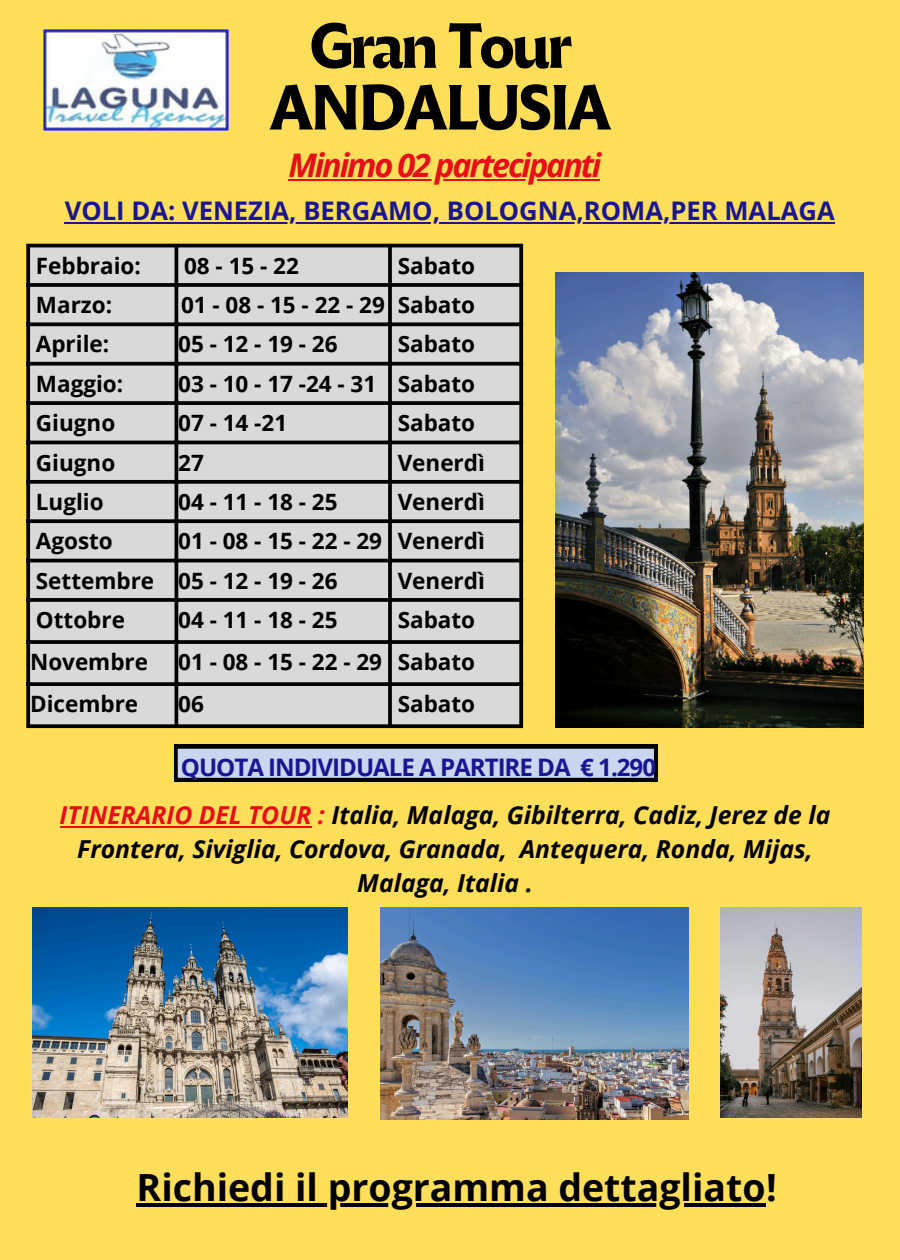
<style>
.page{position:relative;width:900px;height:1260px;background:#ffde59}
.page>*{position:absolute;margin:0;border:0;box-sizing:border-box;transform-origin:0 0}
.t1{font:700 61.75px/61.8px "Malik";letter-spacing:-.045em;color:#000;text-align:center}
.t2{font:700 37.5px "Open Sans";color:#000}
.t3{font:italic 700 32.5px "Open Sans";letter-spacing:-.065em;color:#e60f19}
.t4{font:700 25.75px "Open Sans";color:#1a1692}
.t5{font:italic 700 24.75px/33.8px "Open Sans";color:#000;text-align:center}
.t6{font:700 24.25px "Open Sans";letter-spacing:-.04em;color:#1a1692}
.t7{font:700 22.5px "Open Sans";color:#000}
.s1{color:#e60f19}
</style>
<div class="page">
<img style="left:555px;top:272px;width:309px;height:456px">
<img style="left:43px;top:30px;width:186px;height:101px">
<svg style="left:174px;top:745px;width:484px;height:37px;background:#9aa5b8"></svg>
<div style="left:30px;top:247px;width:489px;height:477px;background:#d9d9d9"></div>
<svg style="left:26px;top:247px;width:4px;height:477px;background:#131106"></svg>
<hr style="left:175px;top:247px;width:3px;height:477px;background:#000">
<svg style="left:388px;top:247px;width:4px;height:477px;background:#0c0c0c"></svg>
<svg style="left:519px;top:247px;width:4px;height:477px;background:#111"></svg>
<hr style="left:26px;top:244px;width:497px;height:3px;background:#000">
<svg style="left:26px;top:283px;width:497px;height:4px;background:#0c0c0c"></svg>
<svg style="left:26px;top:322px;width:497px;height:4px;background:#171717"></svg>
<svg style="left:26px;top:362px;width:497px;height:4px;background:#151515"></svg>
<svg style="left:26px;top:401px;width:497px;height:4px;background:#0c0c0c"></svg>
<hr style="left:26px;top:441px;width:497px;height:3px;background:#000">
<svg style="left:26px;top:480px;width:497px;height:4px;background:#0f0f0f"></svg>
<svg style="left:26px;top:519px;width:497px;height:4px;background:#101010"></svg>
<hr style="left:26px;top:559px;width:497px;height:3px;background:#000">
<svg style="left:26px;top:598px;width:497px;height:4px;background:#0c0c0c"></svg>
<svg style="left:26px;top:640px;width:497px;height:4px;background:#0c0c0c"></svg>
<svg style="left:26px;top:682px;width:497px;height:4px;background:#0d0d0d"></svg>
<svg style="left:26px;top:724px;width:497px;height:4px;background:#111"></svg>
<img style="left:33px;top:908px;width:315px;height:210px">
<img style="left:381px;top:908px;width:307px;height:212px">
<img style="left:721px;top:908px;width:141px;height:210px">
<hr style="left:288px;top:179px;width:311px;height:2px;background:#e60f19">
<hr style="left:65px;top:222px;width:770px;height:2px;background:#1a1692">
<hr style="left:60px;top:826px;width:252px;height:2px;background:#e60f19">
<hr style="left:137px;top:1203px;width:629px;height:4px;background:#000">
<p class="t1" style="left:269px;top:21px;width:343px">Gran Tour<br>ANDALUSIA</p>
<p class="t3" style="left:288px;top:143px;width:315px">Minimo 02 partecipanti</p>
<p class="t4" style="left:65px;top:193px;width:772px">VOLI DA: VENEZIA, BERGAMO, BOLOGNA,ROMA,PER MALAGA</p>
<h1 class="t7" style="left:36px;top:250px;width:107px">Febbraio:</h1>
<p class="t7" style="left:184px;top:250px;width:116px">08 - 15 - 22</p>
<h3 class="t7" style="left:398px;top:250px;width:79px">Sabato</h3>
<h4 class="t7" style="left:36px;top:289px;width:78px">Marzo:</h4>
<p class="t7" style="left:181px;top:289px;width:205px">01 - 08 - 15 - 22 - 29</p>
<p class="t7" style="left:398px;top:289px;width:79px">Sabato</p>
<p class="t7" style="left:36px;top:328px;width:75px">Aprile:</p>
<p class="t7" style="left:178px;top:328px;width:161px">05 - 12 - 19 - 26</p>
<p class="t7" style="left:398px;top:328px;width:79px">Sabato</p>
<p class="t7" style="left:36px;top:368px;width:89px">Maggio:</p>
<p class="t7" style="left:178px;top:368px;width:199px">03 - 10 - 17 -24 - 31</p>
<p class="t7" style="left:398px;top:368px;width:79px">Sabato</p>
<p class="t7" style="left:36px;top:407px;width:81px">Giugno</p>
<p class="t7" style="left:178px;top:407px;width:110px">07 - 14 -21</p>
<p class="t7" style="left:398px;top:407px;width:79px">Sabato</p>
<p class="t7" style="left:36px;top:447px;width:81px">Giugno</p>
<p class="t7" style="left:178px;top:447px;width:27px">27</p>
<p class="t7" style="left:398px;top:447px;width:89px">Venerdì</p>
<p class="t7" style="left:36px;top:486px;width:69px">Luglio</p>
<p class="t7" style="left:178px;top:486px;width:161px">04 - 11 - 18 - 25</p>
<p class="t7" style="left:398px;top:486px;width:89px">Venerdì</p>
<p class="t7" style="left:36px;top:525px;width:78px">Agosto</p>
<p class="t7" style="left:178px;top:525px;width:205px">01 - 08 - 15 - 22 - 29</p>
<p class="t7" style="left:398px;top:525px;width:89px">Venerdì</p>
<p class="t7" style="left:36px;top:565px;width:120px">Settembre</p>
<p class="t7" style="left:178px;top:565px;width:161px">05 - 12 - 19 - 26</p>
<p class="t7" style="left:398px;top:565px;width:89px">Venerdì</p>
<p class="t7" style="left:36px;top:604px;width:91px">Ottobre</p>
<p class="t7" style="left:178px;top:604px;width:161px">04 - 11 - 18 - 25</p>
<p class="t7" style="left:398px;top:604px;width:79px">Sabato</p>
<p class="t7" style="left:30px;top:646px;width:120px">Novembre</p>
<p class="t7" style="left:178px;top:646px;width:205px">01 - 08 - 15 - 22 - 29</p>
<p class="t7" style="left:398px;top:646px;width:79px">Sabato</p>
<p class="t7" style="left:30px;top:688px;width:110px">Dicembre</p>
<p class="t7" style="left:178px;top:688px;width:27px">06</p>
<p class="t7" style="left:398px;top:688px;width:79px">Sabato</p>
<p class="t6" style="left:181px;top:750px;width:477px">QUOTA INDIVIDUALE A PARTIRE DA € 1.290</p>
<h4 class="t5" style="left:60px;top:798px;width:772px"><span class="s1">ITINERARIO DEL TOUR :</span> Italia, Malaga, Gibilterra, Cadiz, Jerez de la<br>Frontera, Siviglia, Cordova, Granada, Antequera, Ronda, Mijas,<br>Malaga, Italia .</h4>
<p class="t2" style="left:137px;top:1161px;width:642px">Richiedi il programma dettagliato!</p>
</div>
